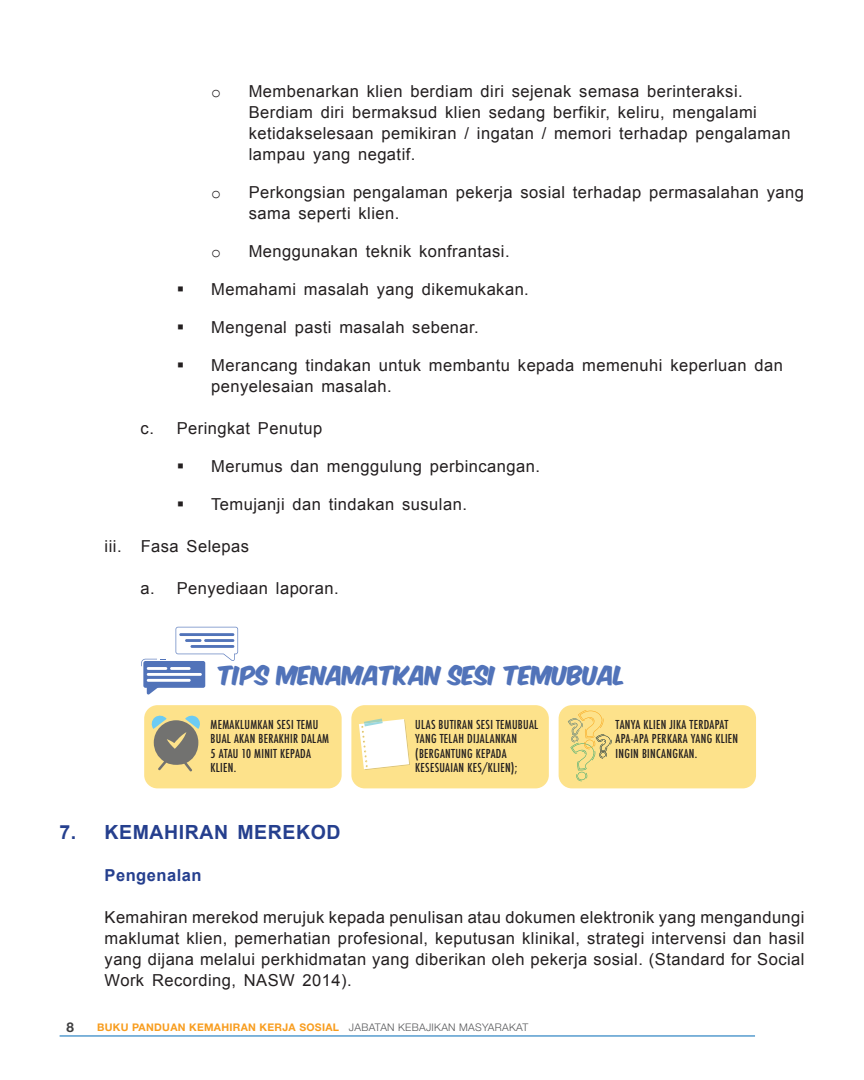
<style>
.page{position:relative;width:864px;height:1080px;background:#fff}
.page>*{position:absolute;margin:0;border:0;box-sizing:border-box;transform-origin:0 0}
.t1{font:22.35px "Komika Axis";color:#5173b9}
.t2{font:700 19.5px "Arial";letter-spacing:.03em;color:#253f8e}
.t3{font:16.5px/21px "Arial";letter-spacing:.03em;color:#231f20}
.t4{font:700 16.5px "Arial";letter-spacing:.03em;color:#253f8e}
.t5{font:16.5px "Courier New";color:#231f20}
.t6{font:700 13.5px "Helvetica Neue LT Std";color:#3e3e3f}
.t7{font:500 condensed 12px/14.4px "Futura";letter-spacing:.025em;color:#231f20}
.t8{font:700 10.5px "Helvetica Neue LT Std";letter-spacing:.03em;color:#f89d1f}
.s1{font-weight:300;color:#57585a}
</style>
<div class="page">
<hr style="left:60px;top:1036px;width:694px;height:1px;background:#016ab6">
<div style="left:144px;top:705px;width:197px;height:83px;background:#fde28b;border-radius:13px"></div>
<div style="left:351px;top:705px;width:197px;height:83px;background:#fde28b;border-radius:13px"></div>
<div style="left:558px;top:705px;width:197px;height:83px;background:#fde28b;border-radius:13px"></div>
<svg style="left:141px;top:659px;width:25px;height:7px"></svg>
<div style="left:143px;top:661px;width:62px;height:27px;background:#5173b9;border-radius:2px"></div>
<hr style="left:147px;top:673px;width:55px;height:3px;background:#fff">
<hr style="left:147px;top:679px;width:43px;height:3px;background:#fff">
<hr style="left:147px;top:667px;width:20px;height:3px;background:#fff">
<hr style="left:170px;top:667px;width:20px;height:3px;background:#fff">
<svg style="left:147px;top:687px;width:13px;height:8px"></svg>
<svg style="left:175px;top:627px;width:63px;height:34px"></svg>
<hr style="left:204px;top:639px;width:30px;height:3px;background:#5173b9">
<hr style="left:185px;top:639px;width:16px;height:3px;background:#5173b9">
<hr style="left:190px;top:645px;width:44px;height:3px;background:#5173b9">
<hr style="left:179px;top:633px;width:55px;height:3px;background:#5173b9">
<svg style="left:151px;top:715px;width:49px;height:56px"></svg>
<svg style="left:359px;top:719px;width:51px;height:51px"></svg>
<svg style="left:568px;top:710px;width:43px;height:71px"></svg>
<p class="t5" style="left:211px;top:82px;width:11px">o</p>
<p class="t3" style="left:249px;top:81px;width:543px">Membenarkan klien berdiam diri sejenak semasa berinteraksi.<br>Berdiam diri bermaksud klien sedang berfikir, keliru, mengalami ketidakselesaan pemikiran / ingatan / memori terhadap pengalaman lampau yang negatif.</p>
<p class="t5" style="left:211px;top:183px;width:11px">o</p>
<p class="t3" style="left:249px;top:182px;width:556px">Perkongsian pengalaman pekerja sosial terhadap permasalahan yang sama seperti klien.</p>
<p class="t5" style="left:211px;top:242px;width:11px">o</p>
<p class="t3" style="left:249px;top:241px;width:262px">Menggunakan teknik konfrantasi.</p>
<p class="t3" style="left:177px;top:279px;width:353px">▪ Memahami masalah yang dikemukakan.</p>
<p class="t3" style="left:177px;top:317px;width:303px">▪ Mengenal pasti masalah sebenar.</p>
<p class="t3" style="left:211px;top:355px;width:573px;text-indent:-35px">▪ Merancang tindakan untuk membantu kepada memenuhi keperluan dan penyelesaian masalah.</p>
<p class="t3" style="left:141px;top:418px;width:183px">c. Peringkat Penutup</p>
<p class="t3" style="left:177px;top:456px;width:364px">▪ Merumus dan menggulung perbincangan.</p>
<p class="t3" style="left:177px;top:494px;width:291px">▪ Temujanji dan tindakan susulan.</p>
<p class="t3" style="left:105px;top:536px;width:146px">iii. Fasa Selepas</p>
<p class="t3" style="left:141px;top:578px;width:199px">a. Penyediaan laporan.</p>
<h1 class="t1" style="left:218px;top:664px;width:409px">TIPS MENAMATKAN SESI TEMUBUAL</h1>
<p class="t7" style="left:210px;top:717px;width:120px">MEMAKLUMKAN SESI TEMU<br>BUAL AKAN BERAKHIR DALAM<br>5 ATAU 10 MINIT KEPADA<br>KLIEN.</p>
<p class="t7" style="left:415px;top:717px;width:124px">ULAS BUTIRAN SESI TEMUBUAL<br>YANG TELAH DIJALANKAN (BERGANTUNG KEPADA<br>KESESUAIAN KES/KLIEN);</p>
<p class="t7" style="left:615px;top:717px;width:124px">TANYA KLIEN JIKA TERDAPAT<br>APA-APA PERKARA YANG KLIEN<br>INGIN BINCANGKAN.</p>
<p class="t2" style="left:60px;top:819px;width:282px">7. KEMAHIRAN MEREKOD</p>
<p class="t4" style="left:105px;top:864px;width:98px">Pengenalan</p>
<p class="t3" style="left:105px;top:907px;width:701px;text-align:justify">Kemahiran merekod merujuk kepada penulisan atau dokumen elektronik yang mengandungi maklumat klien, pemerhatian profesional, keputusan klinikal, strategi intervensi dan hasil yang dijana melalui perkhidmatan yang diberikan oleh pekerja sosial. (Standard for Social Work Recording, NASW 2014).</p>
<p class="t6" style="left:66px;top:1019px;width:9px">8</p>
<p class="t8" style="left:97px;top:1021px;width:432px">BUKU PANDUAN KEMAHIRAN KERJA SOSIAL <span class="s1">JABATAN KEBAJIKAN MASYARAKAT</span></p>
</div>
